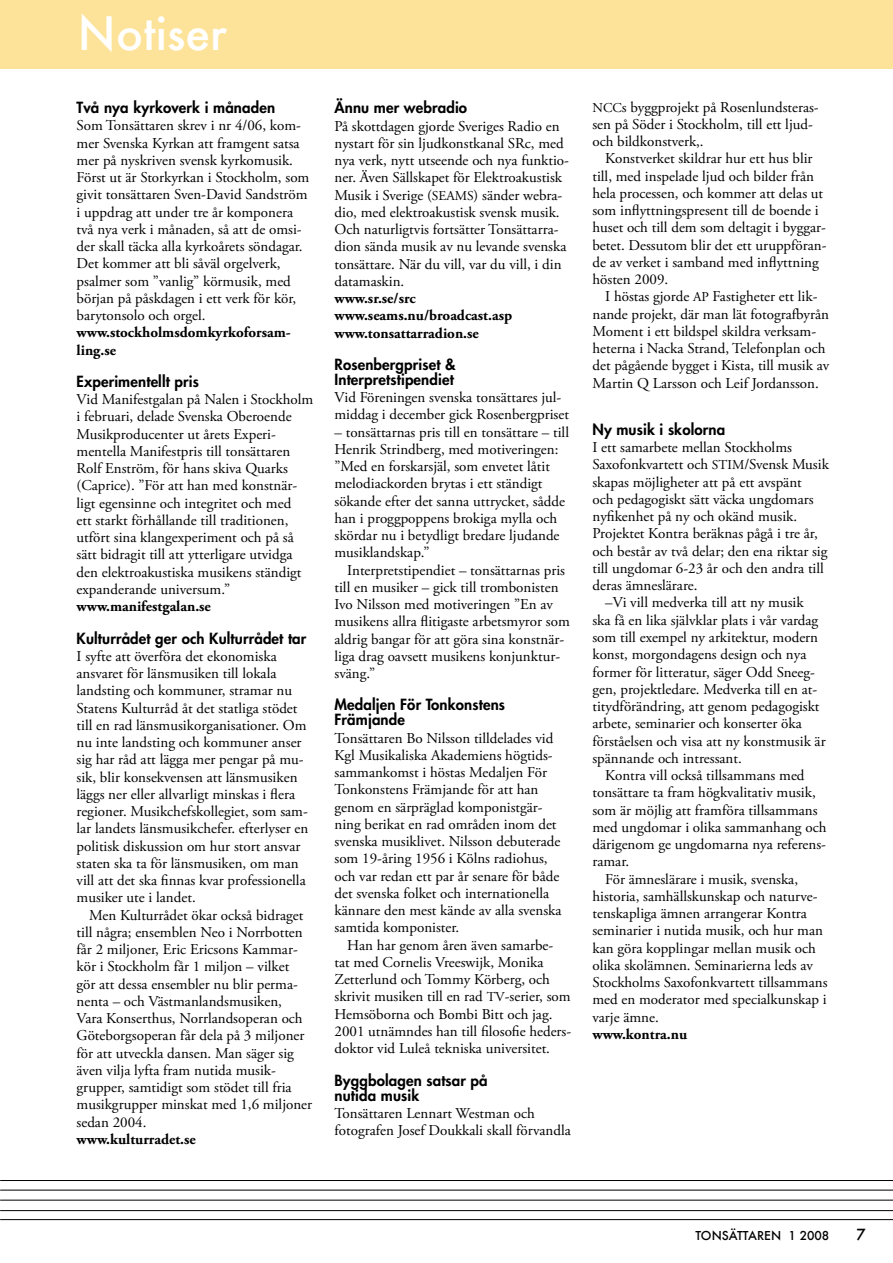
<style>
.page{position:relative;width:893px;height:1263px;background:#fff}
.page>*{position:absolute;margin:0;border:0;box-sizing:border-box;transform-origin:0 0}
.t1{font:500 45px "Futura";color:#fff}
.t2{font:15px/17.2px "Adobe Garamond Pro";color:#000}
.t3{font:800 15px/15px "Futura Std";letter-spacing:.01em;color:#000}
.t4{font:700 15px/17.2px "Adobe Garamond Pro";color:#000}
.t5{font:500 15px "Futura";color:#000}
.t6{font:500 12px "Futura";color:#000}
.s1{font-size:13.5px}
</style>
<div class="page">
<div style="left:0;top:0;width:893px;height:69px;background:#fde399"></div>
<hr style="left:0;top:1219px;width:893px;height:1px;background:#000">
<hr style="left:0;top:1210px;width:893px;height:1px;background:#000">
<hr style="left:0;top:1200px;width:893px;height:1px;background:#000">
<hr style="left:0;top:1190px;width:893px;height:1px;background:#000">
<hr style="left:0;top:1180px;width:893px;height:1px;background:#000">
<h1 class="t1" style="left:78px;top:3px;width:151px">Notiser</h1>
<p class="t3" style="left:77px;top:100px;width:200px">Två nya kyrkoverk i månaden</p>
<p class="t2" style="left:77px;top:118px;width:234px">Som Tonsättaren skrev i nr 4/06, kom&shy;mer Svenska Kyrkan att framgent satsa mer på nyskriven svensk kyrkomusik.<br>Först ut är Storkyrkan i Stockholm, som givit tonsättaren Sven-David Sandström i uppdrag att under tre år komponera två nya verk i månaden, så att de omsi&shy;der skall täcka alla kyrkoårets söndagar.<br>Det kommer att bli såväl orgelverk, psalmer som ”vanlig” körmusik, med början på påskdagen i ett verk för kör, barytonsolo och orgel.</p>
<p class="t4" style="left:77px;top:324px;width:216px">www.stockholmsdomkyrkoforsam&shy;ling.se</p>
<p class="t3" style="left:77px;top:374px;width:124px">Experimentellt pris</p>
<p class="t2" style="left:77px;top:391px;width:238px">Vid Manifestgalan på Nalen i Stockholm i februari, delade Svenska Oberoende Musikproducenter ut årets Experi&shy;mentella Manifestpris till tonsättaren Rolf Enström, för hans skiva Quarks (Caprice). ”För att han med konstnär&shy;ligt egensinne och integritet och med<br>ett starkt förhållande till traditionen, utfört sina klangexperiment och på så sätt bidragit till att ytterligare utvidga den elektroakustiska musikens ständigt expanderande universum.”</p>
<p class="t4" style="left:77px;top:598px;width:136px">www.manifestgalan.se</p>
<p class="t3" style="left:77px;top:630px;width:231px">Kulturrådet ger och Kulturrådet tar</p>
<p class="t2" style="left:77px;top:648px;width:233px">I syfte att överföra det ekonomiska ansvaret för länsmusiken till lokala landsting och kommuner, stramar nu Statens Kulturråd åt det statliga stödet till en rad länsmusikorganisationer. Om nu inte landsting och kommuner anser sig har råd att lägga mer pengar på mu&shy;sik, blir konsekvensen att länsmusiken läggs ner eller allvarligt minskas i flera regioner. Musikchefskollegiet, som sam&shy;lar landets länsmusikchefer. efterlyser en politisk diskussion om hur stort ansvar staten ska ta för länsmusiken, om man vill att det ska finnas kvar professionella musiker ute i landet.</p>
<p class="t2" style="left:77px;top:907px;width:237px;text-indent:13px">Men Kulturrådet ökar också bidraget till några; ensemblen Neo i Norrbotten får 2 miljoner, Eric Ericsons Kammar&shy;kör i Stockholm får 1 miljon – vilket<br>gör att dessa ensembler nu blir perma&shy;nenta – och Västmanlandsmusiken,<br>Vara Konserthus, Norrlandsoperan och Göteborgsoperan får dela på 3 miljoner för att utveckla dansen. Man säger sig även vilja lyfta fram nutida musik&shy;grupper, samtidigt som stödet till fria musikgrupper minskat med 1,6 miljoner sedan 2004.</p>
<p class="t4" style="left:77px;top:1131px;width:121px">www.kulturradet.se</p>
<p class="t3" style="left:334px;top:100px;width:134px">Ännu mer webradio</p>
<p class="t2" style="left:334px;top:118px;width:236px">På skottdagen gjorde Sveriges Radio en nystart för sin ljudkonstkanal SRc, med nya verk, nytt utseende och nya funktio&shy;ner. Även Sällskapet för Elektroakustisk Musik i Sverige (<span class="s1">SEAMS</span>) sänder webra&shy;dio, med elektroakustisk svensk musik.<br>Och naturligtvis fortsätter Tonsättarra&shy;dion sända musik av nu levande svenska tonsättare. När du vill, var du vill, i din datamaskin.</p>
<p class="t4" style="left:334px;top:290px;width:179px">www.sr.se/src www.seams.nu/broadcast.asp www.tonsattarradion.se</p>
<p class="t3" style="left:334px;top:357px;width:123px">Rosenbergpriset &amp;<br>Interpretstipendiet</p>
<p class="t2" style="left:334px;top:389px;width:236px">Vid Föreningen svenska tonsättares jul&shy;middag i december gick Rosenbergpriset</p>
<p class="t2" style="left:334px;top:424px;width:236px">– tonsättarnas pris till en tonsättare – till Henrik Strindberg, med motiveringen: ”Med en forskarsjäl, som envetet låtit melodiackorden brytas i ett ständigt sökande efter det sanna uttrycket, sådde han i proggpoppens brokiga mylla och skördar nu i betydligt bredare ljudande musiklandskap.”</p>
<p class="t2" style="left:334px;top:562px;width:237px;text-indent:13px">Interpretstipendiet – tonsättarnas pris till en musiker – gick till trombonisten Ivo Nilsson med motiveringen ”En av musikens allra flitigaste arbetsmyror som aldrig bangar för att göra sina konstnär&shy;liga drag oavsett musikens konjunktur&shy;sväng.”</p>
<p class="t3" style="left:334px;top:697px;width:172px">Medaljen För Tonkonstens<br>Främjande</p>
<p class="t2" style="left:334px;top:730px;width:229px">Tonsättaren Bo Nilsson tilldelades vid Kgl Musikaliska Akademiens högtids&shy;sammankomst i höstas Medaljen För Tonkonstens Främjande för att han genom en särpräglad komponistgär&shy;ning berikat en rad områden inom det svenska musiklivet. Nilsson debuterade som 19-åring 1956 i Kölns radiohus, och var redan ett par år senare för både det svenska folket och internationella kännare den mest kände av alla svenska samtida komponister.</p>
<p class="t2" style="left:334px;top:937px;width:238px;text-indent:13px">Han har genom åren även samarbe&shy;tat med Cornelis Vreeswijk, Monika Zetterlund och Tommy Körberg, och skrivit musiken till en rad <span class="s1">TV</span>-serier, som Hemsöborna och Bombi Bitt och jag.<br>2001 utnämndes han till filosofie heders&shy;doktor vid Luleå tekniska universitet.</p>
<p class="t3" style="left:334px;top:1072px;width:155px">Byggbolagen satsar på nutida musik</p>
<p class="t2" style="left:334px;top:1105px;width:238px">Tonsättaren Lennart Westman och fotografen Josef Doukkali skall förvandla</p>
<p class="t2" style="left:592px;top:99px;width:228px"><span class="s1">NCC</span>s byggprojekt på Rosenlundsteras&shy;sen på Söder i Stockholm, till ett ljud&shy;och bildkonstverk,.</p>
<p class="t2" style="left:592px;top:151px;width:236px;text-indent:13px">Konstverket skildrar hur ett hus blir till, med inspelade ljud och bilder från hela processen, och kommer att delas ut som inflyttningspresent till de boende i huset och till dem som deltagit i byggar&shy;betet. Dessutom blir det ett uruppföran&shy;de av verket i samband med inflyttning hösten 2009.</p>
<p class="t2" style="left:592px;top:289px;width:238px;text-indent:13px">I höstas gjorde <span class="s1">AP</span> Fastigheter ett lik&shy;nande projekt, där man lät fotografbyrån Moment i ett bildspel skildra verksam&shy;heterna i Nacka Strand, Telefonplan och det pågående bygget i Kista, till musik av Martin Q Larsson och Leif Jordansson.</p>
<p class="t3" style="left:592px;top:422px;width:134px">Ny musik i skolorna</p>
<p class="t2" style="left:592px;top:439px;width:201px">I ett samarbete mellan Stockholms</p>
<p class="t2" style="left:592px;top:457px;width:238px">Saxofonkvartett och <span class="s1">STIM</span>/Svensk Musik</p>
<p class="t2" style="left:592px;top:474px;width:211px">skapas möjligheter att på ett avspänt</p>
<p class="t2" style="left:592px;top:491px;width:223px">och pedagogiskt sätt väcka ungdomars</p>
<p class="t2" style="left:592px;top:508px;width:206px">nyfikenhet på ny och okänd musik.</p>
<p class="t2" style="left:592px;top:526px;width:227px">Projektet Kontra beräknas pågå i tre år,</p>
<p class="t2" style="left:592px;top:543px;width:237px">och består av två delar; den ena riktar sig</p>
<p class="t2" style="left:592px;top:560px;width:233px">till ungdomar 6-23 år och den andra till</p>
<p class="t2" style="left:592px;top:577px;width:107px">deras ämneslärare.</p>
<p class="t2" style="left:605px;top:595px;width:200px">–Vi vill medverka till att ny musik</p>
<p class="t2" style="left:592px;top:612px;width:227px">ska få en lika självklar plats i vår vardag</p>
<p class="t2" style="left:592px;top:629px;width:227px">som till exempel ny arkitektur, modern</p>
<p class="t2" style="left:592px;top:646px;width:215px">konst, morgondagens design och nya</p>
<p class="t2" style="left:592px;top:664px;width:224px">former för litteratur, säger Odd Sneeg-</p>
<p class="t2" style="left:592px;top:681px;width:226px">gen, projektledare. Medverka till en at-</p>
<p class="t2" style="left:592px;top:698px;width:229px">titydförändring, att genom pedagogiskt</p>
<p class="t2" style="left:592px;top:715px;width:211px">arbete, seminarier och konserter öka</p>
<p class="t2" style="left:592px;top:733px;width:235px">förståelsen och visa att ny konstmusik är</p>
<p class="t2" style="left:592px;top:750px;width:151px">spännande och intressant.</p>
<p class="t2" style="left:605px;top:767px;width:201px">Kontra vill också tillsammans med</p>
<p class="t2" style="left:592px;top:784px;width:225px">tonsättare ta fram högkvalitativ musik,</p>
<p class="t2" style="left:592px;top:802px;width:227px">som är möjlig att framföra tillsammans</p>
<p class="t2" style="left:592px;top:819px;width:235px">med ungdomar i olika sammanhang och</p>
<p class="t2" style="left:592px;top:836px;width:235px">därigenom ge ungdomarna nya referens-</p>
<p class="t2" style="left:592px;top:853px;width:38px">ramar.</p>
<p class="t2" style="left:605px;top:871px;width:194px">För ämneslärare i musik, svenska,</p>
<p class="t2" style="left:592px;top:888px;width:227px">historia, samhällskunskap och naturve-</p>
<p class="t2" style="left:592px;top:905px;width:216px">tenskapliga ämnen arrangerar Kontra</p>
<p class="t2" style="left:592px;top:922px;width:232px">seminarier i nutida musik, och hur man</p>
<p class="t2" style="left:592px;top:940px;width:225px">kan göra kopplingar mellan musik och</p>
<p class="t2" style="left:592px;top:957px;width:222px">olika skolämnen. Seminarierna leds av</p>
<p class="t2" style="left:592px;top:974px;width:237px">Stockholms Saxofonkvartett tillsammans</p>
<p class="t2" style="left:592px;top:991px;width:236px">med en moderator med specialkunskap i</p>
<p class="t2" style="left:592px;top:1009px;width:68px">varje ämne.</p>
<p class="t4" style="left:592px;top:1026px;width:96px">www.kontra.nu</p>
<p class="t6" style="left:695px;top:1227px;width:135px">TONSÄTTAREN 1 2008</p>
<p class="t5" style="left:857px;top:1224px;width:11px">7</p>
</div>
